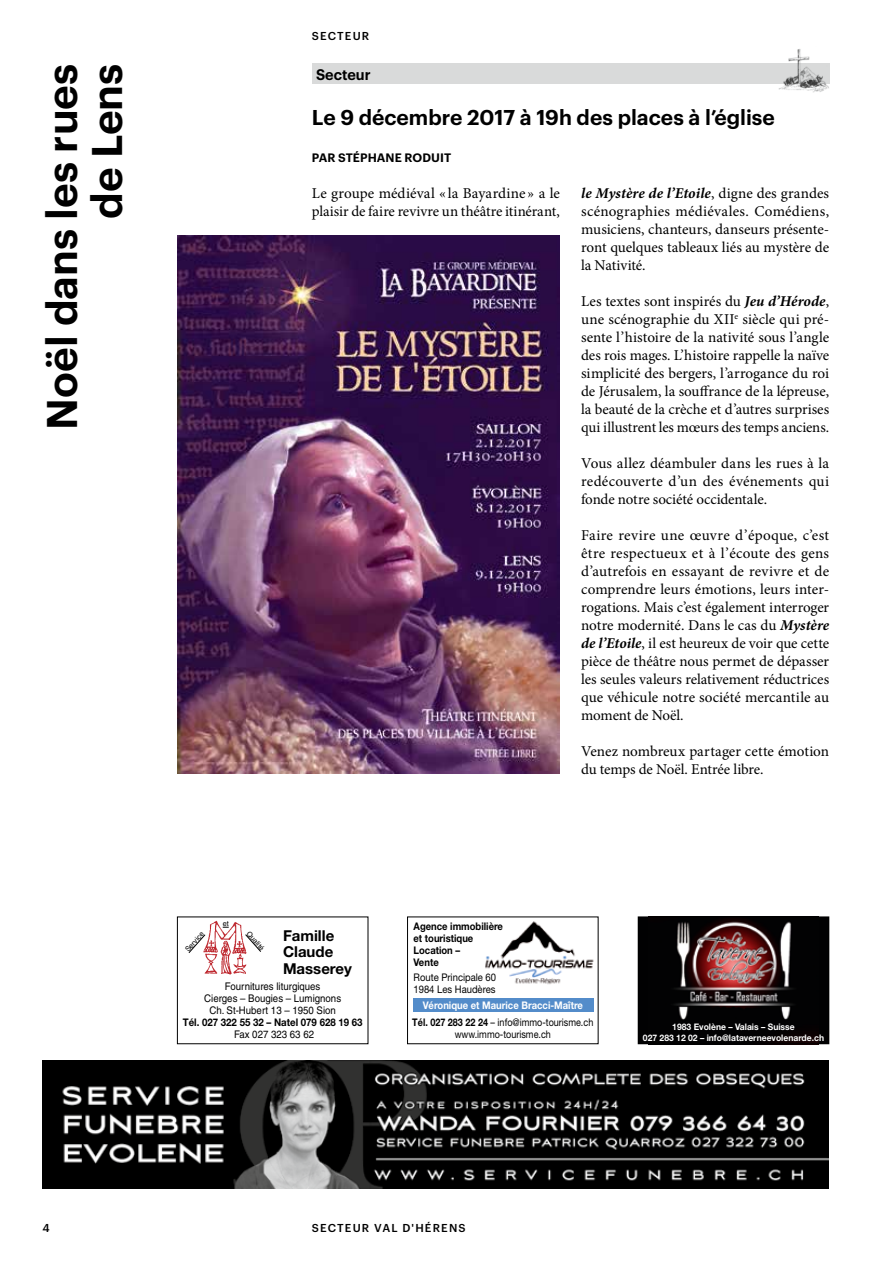
<style>
.page{position:relative;width:893px;height:1263px;background:#fff}
.page>*{position:absolute;margin:0;border:0;box-sizing:border-box;transform-origin:0 0}
.t1{font:600 42px/45px "Graphik";color:#000;text-align:right}
.t2{font:600 21px "Graphik";color:#000}
.t3{font:15px/18px "Minion Pro";letter-spacing:-.005em;color:#000;text-align:justify}
.t4{font:700 15px/16.5px "Helvetica Neue";color:#000}
.t5{font:600 15px "Graphik";color:#000;scale:.96 1}
.t6{font:600 12px "Graphik";letter-spacing:.005em;color:#000}
.t7{font:500 11.25px "Graphik";letter-spacing:.105em;color:#000}
.t8{font:10.5px/12px "Helvetica";color:#000;text-align:center;scale:.92 1}
.t9{font:700 10.5px/16.5px "Helvetica Neue";color:#fff;text-align:center;scale:.9 1}
.t10{font:700 10.5px/12px "Helvetica Neue";color:#000;scale:.9 1}
.t11{font:10.5px/12px "Helvetica Neue";color:#000;scale:.9 1}
.t12{font:700 10.5px "Helvetica Neue";color:#000;scale:.92 1}
.t13{font:10.5px "Helvetica Neue";color:#000;scale:.86 1}
.t14{font:700 9px/10.5px "Helvetica Neue";color:#fff;text-align:center;scale:.95 1}
.t15{font:7.2px "Helvetica";color:#000}
.s1{font-weight:700;font-style:italic}
.s2{color:#000}
.s3{font-weight:400;color:#000}
</style>
<div class="page">
<img style="left:43px;top:1061px;width:786px;height:127px">
<div style="left:312px;top:64px;width:517px;height:20px;background:#d9dada"></div>
<img style="left:775px;top:49px;width:55px;height:44px">
<img style="left:177px;top:236px;width:383px;height:538px">
<div style="left:638px;top:917px;width:191px;height:127px;background:#010102"></div>
<img style="left:674px;top:918px;width:144px;height:124px">
<div style="left:638px;top:916px;width:191px;height:128px;border:1px solid #000"></div>
<img style="left:485px;top:921px;width:109px;height:63px">
<div style="left:413px;top:999px;width:181px;height:13px;background:#538cca"></div>
<img style="left:204px;top:920px;width:43px;height:55px">
<svg style="left:188px;top:934px;width:18px;height:19px"></svg>
<svg style="left:245px;top:934px;width:16px;height:18px"></svg>
<h1 class="t1" style="left:36px;top:430px;width:367px;rotate:-90deg">Noël dans les rues de Lens</h1>
<p class="t7" style="left:312px;top:27px;width:59px">SECTEUR</p>
<p class="t5" style="left:316px;top:63px;width:58px">Secteur</p>
<h2 class="t2" style="left:312px;top:102px;width:464px">Le 9 décembre 2017 à 19h des places à l’église</h2>
<p class="t6" style="left:312px;top:148px;width:141px">PAR STÉPHANE RODUIT</p>
<p class="t3" style="left:312px;top:184px;width:250px">Le groupe médiéval « la Bayardine » a le plaisir de faire revivre un théâtre itinérant,</p>
<p class="t3" style="left:581px;top:184px;width:250px"><span class="s1">le Mystère de l’Etoile</span>, digne des grandes scénographies médiévales. Comédiens, musiciens, chanteurs, danseurs présente&shy;ront quelques tableaux liés au mystère de la Nativité.</p>
<p class="t3" style="left:581px;top:292px;width:250px">Les textes sont inspirés du <span class="s1">Jeu d’Hérode</span>, une scénographie du XII<sup>e</sup> siècle qui pré&shy;sente l’histoire de la nativité sous l’angle des rois mages. L’histoire rappelle la naïve simplicité des bergers, l’arrogance du roi de Jérusalem, la souffrance de la lépreuse, la beauté de la crèche et d’autres surprises qui illustrent les mœurs des temps anciens.</p>
<p class="t3" style="left:581px;top:454px;width:250px">Vous allez déambuler dans les rues à la redécouverte d’un des événements qui fonde notre société occidentale.</p>
<p class="t3" style="left:581px;top:526px;width:250px">Faire revire une œuvre d’époque, c’est être respectueux et à l’écoute des gens d’autrefois en essayant de revivre et de comprendre leurs émotions, leurs inter&shy;rogations. Mais c’est également interroger notre modernité. Dans le cas du <span class="s1">Mystère de l’Etoile</span>, il est heureux de voir que cette pièce de théâtre nous permet de dépasser les seules valeurs relativement réductrices que véhicule notre société mercantile au moment de Noël.</p>
<p class="t3" style="left:581px;top:742px;width:250px">Venez nombreux partager cette émotion du temps de Noël. Entrée libre.</p>
<p class="t15" style="left:223px;top:920px;width:8px">et</p>
<p class="t4" style="left:283px;top:927px;width:70px">Famille<br>Claude<br>Masserey</p>
<p class="t8" style="left:204px;top:981px;width:150px">Fournitures liturgiques<br>Cierges – Bougies – Lumignons<br>Ch. St-Hubert 13 – 1950 Sion</p>
<p class="t12" style="left:183px;top:1016px;width:197px">Tél. 027 322 55 32 – Natel 079 628 19 63</p>
<p class="t8" style="left:234px;top:1029px;width:89px">Fax 027 323 63 62</p>
<p class="t15" style="left:183px;top:948px;width:26px;rotate:-48deg">Service</p>
<p class="t15" style="left:251px;top:930px;width:24px;rotate:48deg">Qualité</p>
<p class="t10" style="left:414px;top:920px;width:101px">Agence immobilière et touristique<br>Location –<br>Vente</p>
<p class="t11" style="left:414px;top:971px;width:93px">Route Principale 60<br>1984 Les Haudères</p>
<p class="t9" style="left:412px;top:997px;width:203px">Véronique et Maurice Bracci-Maître<br><span class="s2">Tél. 027 283 22 24</span> <span class="s3">– info@immo-tourisme.ch</span></p>
<p class="t13" style="left:455px;top:1028px;width:113px">www.immo-tourisme.ch</p>
<p class="t14" style="left:643px;top:1022px;width:192px">1983 Evolène – Valais – Suisse<br>027 283 12 02 – info@lataverneevolenarde.ch</p>
<p class="t7" style="left:43px;top:1219px;width:9px">4</p>
<p class="t7" style="left:312px;top:1219px;width:155px">SECTEUR VAL D'HÉRENS</p>
</div>
